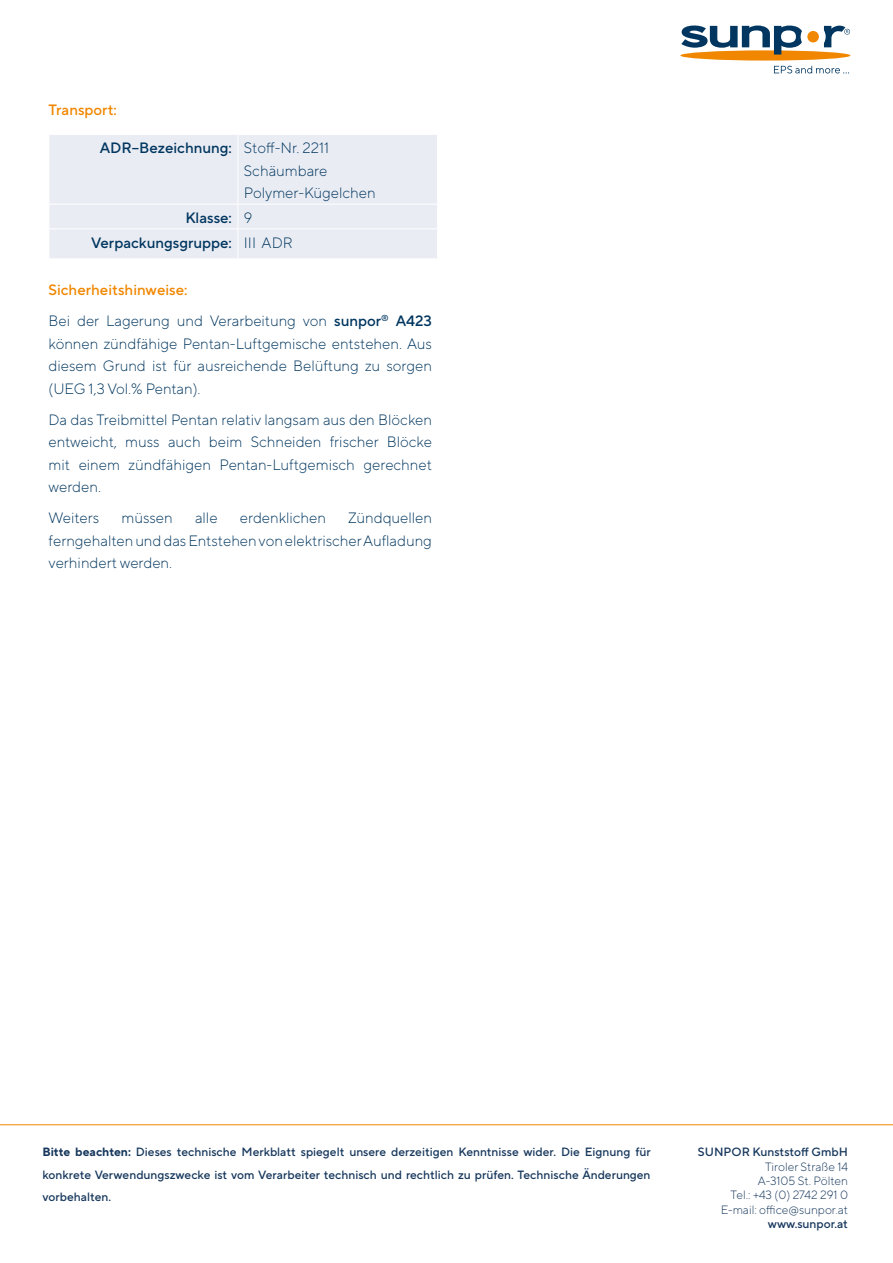
<style>
.page{position:relative;width:893px;height:1263px;background:#fff}
.page>*{position:absolute;margin:0;border:0;box-sizing:border-box;transform-origin:0 0}
.t1{font:300 15px/22.5px "TT Norms Pro";color:#00365f;text-align:justify}
.t2{font:500 15px/24.8px "TT Norms Pro";color:#00365f}
.t3{font:500 15px "TT Norms Pro";color:#f18700}
.t4{font:500 12px/22.5px "TT Norms Pro";color:#16375c;text-align:justify}
.t5{font:300 12px/14.4px "TT Norms Pro";color:#16375c;text-align:right}
.s1{font-weight:500}
.s2{font-weight:300}
.s3{font-weight:500;color:#f18700}
.s4{font-weight:700}
</style>
<div class="page">
<div style="left:50px;top:135px;width:387px;height:123px;background:#eaecf3"></div>
<hr style="left:238px;top:135px;width:1px;height:69px;background:#fff">
<hr style="left:49px;top:204px;width:189px;height:1px;background:#fff">
<hr style="left:238px;top:204px;width:200px;height:1px;background:#fff">
<hr style="left:49px;top:228px;width:189px;height:1px;background:#fff">
<svg style="left:49px;top:205px;width:1px;height:53px"></svg>
<hr style="left:238px;top:228px;width:200px;height:1px;background:#fff">
<svg style="left:238px;top:205px;width:1px;height:53px"></svg>
<div style="left:680px;top:50px;width:170px;height:11px;background:#f18700;border-radius:50%"></div>
<div style="left:807px;top:31px;width:12px;height:11px;background:#f18700;border-radius:50%"></div>
<svg style="left:824px;top:26px;width:26px;height:21px"></svg>
<svg style="left:681px;top:26px;width:121px;height:29px"></svg>
<svg style="left:774px;top:66px;width:75px;height:7px"></svg>
<hr style="left:0;top:1124px;width:893px;height:1px;background:#f18606">
<p class="t3" style="left:49px;top:100px;width:70px">Transport:</p>
<p class="t1" style="left:244px;top:136px;width:133px;text-align:left;text-indent:-144px"><span class="s1">ADR–Bezeichnung:</span> Stoff-Nr. 2211<br>Schäumbare<br>Polymer-Kügelchen</p>
<p class="t2" style="left:91px;top:205px;width:203px;text-indent:94px">Klasse: <span class="s2">9<br></span>Verpackungsgruppe: <span class="s2">III ADR</span></p>
<p class="t1" style="left:49px;top:274px;width:385px;line-height:31px"><span class="s3">Sicherheitshinweise:<br></span>Bei der Lagerung und Verarbeitung von <span class="s1">sunpor</span><sup>®</sup> <span class="s1">A423</span></p>
<p class="t1" style="left:49px;top:332px;width:385px">können zündfähige Pentan-Luftgemische entstehen. Aus diesem Grund ist für ausreichende Belüftung zu sorgen (UEG 1,3 Vol.% Pentan).</p>
<p class="t1" style="left:49px;top:408px;width:385px">Da das Treibmittel Pentan relativ langsam aus den Blöcken entweicht, muss auch beim Schneiden frischer Blöcke mit einem zündfähigen Pentan-Luftgemisch gerechnet werden.</p>
<p class="t1" style="left:49px;top:506px;width:52px">Weiters</p>
<p class="t1" style="left:122px;top:506px;width:53px">müssen</p>
<p class="t1" style="left:195px;top:506px;width:24px">alle</p>
<p class="t1" style="left:240px;top:506px;width:88px">erdenklichen</p>
<p class="t1" style="left:49px;top:506px;width:385px;text-indent:300px">Zündquellen ferngehalten und das Entstehen von elektrischer Aufladung verhindert werden.</p>
<p class="t4" style="left:43px;top:1140px;width:610px"><span class="s4">Bitte beachten:</span> Dieses technische Merkblatt spiegelt unsere derzeitigen Kenntnisse wider. Die Eignung für konkrete Verwendungszwecke ist vom Verarbeiter technisch und rechtlich zu prüfen. Technische Änderungen vorbehalten.</p>
<p class="t4" style="left:698px;top:1140px;width:152px">SUNPOR Kunststoff GmbH</p>
<p class="t5" style="left:721px;top:1159px;width:129px">Tiroler Straße 14<br>A-3105 St. Pölten<br>Tel.: +43 (0) 2742 291 0<br>E-mail: office@sunpor.at</p>
<p class="t4" style="left:768px;top:1212px;width:82px">www.sunpor.at</p>
</div>
